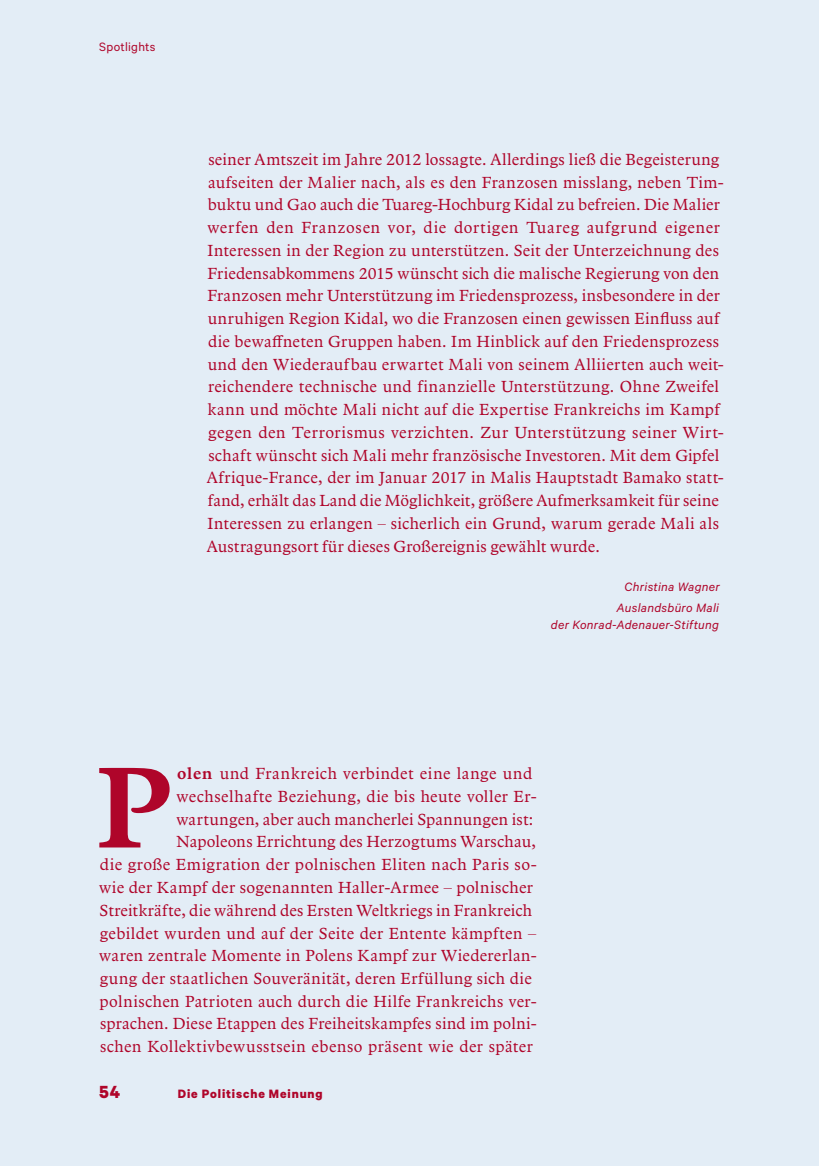
<style>
.page{position:relative;width:819px;height:1166px;background:#e3edf6}
.page>*{position:absolute;margin:0;border:0;box-sizing:border-box;transform-origin:0 0}
.t1{font:600 119px "Arbesco DT";color:#af052a}
.t2{font:700 19.78px "Calibre";color:#af052a}
.t3{font:16.62px/22.8px "Arbesco DT";letter-spacing:.02em;color:#af052a;text-align:right}
.t4{font:italic 13.65px/20.7px "Calibre";letter-spacing:.02em;color:#af052a;text-align:center}
.t5{font:700 13.65px "Calibre";letter-spacing:.065em;color:#af052a}
.t6{font:13.65px "Calibre";letter-spacing:.02em;color:#af052a}
.s1{font-weight:600}
</style>
<div class="page">
<p class="t6" style="left:99px;top:39px;width:58px">Spotlights</p>
<p class="t3" style="left:207px;top:149px;width:518px;text-align:left">seiner Amtszeit im Jahre 2012 lossagte. Allerdings ließ die Begeisterung aufseiten der Malier nach, als es den Franzosen misslang, neben Tim&shy;buktu und Gao auch die Tuareg-Hochburg Kidal zu befreien. Die Malier werfen den Franzosen vor, die dortigen Tuareg aufgrund eigener Interessen in der Region zu unterstützen. Seit der Unterzeichnung des Friedensabkommens 2015 wünscht sich die malische Regierung von den Franzosen mehr Unterstützung im Friedensprozess, insbesondere in der unruhigen Region Kidal, wo die Franzosen einen gewissen Einfluss auf die bewaffneten Gruppen haben. Im Hinblick auf den Friedensprozess und den Wiederaufbau erwartet Mali von seinem Alliierten auch weit&shy;reichendere technische und finanzielle Unterstützung. Ohne Zweifel kann und möchte Mali nicht auf die Expertise Frankreichs im Kampf gegen den Terrorismus verzichten. Zur Unterstützung seiner Wirt&shy;schaft wünscht sich Mali mehr französische Investoren. Mit dem Gipfel Afrique-France, der im Januar 2017 in Malis Hauptstadt Bamako statt&shy;fand, erhält das Land die Möglichkeit, größere Aufmerksamkeit für seine Interessen zu erlangen – sicherlich ein Grund, warum gerade Mali als Austragungsort für dieses Großereignis gewählt wurde.</p>
<p class="t4" style="left:616px;top:576px;width:105px">Christina Wagner<br>Auslandsbüro Mali</p>
<p class="t4" style="left:551px;top:614px;width:169px">der Konrad-Adenauer-Stiftung</p>
<p class="t3" style="left:99px;top:763px;width:439px"><span class="s1">olen</span> und Frankreich verbindet eine lange und wechselhafte Beziehung, die bis heute voller Er&shy;wartungen, aber auch mancherlei Spannungen ist:<br>Napoleons Errichtung des Herzogtums Warschau,<br>die große Emigration der polnischen Eliten nach Paris so&shy;wie der Kampf der sogenannten Haller-Armee – polnischer Streitkräfte, die während des Ersten Weltkriegs in Frankreich gebildet wurden und auf der Seite der Entente kämpften – waren zentrale Momente in Polens Kampf zur Wiedererlan&shy;gung der staatlichen Souveränität, deren Erfüllung sich die polnischen Patrioten auch durch die Hilfe Frankreichs ver&shy;sprachen. Diese Etappen des Freiheitskampfes sind im polni&shy;schen Kollektivbewusstsein ebenso präsent wie der später</p>
<h1 class="t1" style="left:96px;top:738px;width:78px">P</h1>
<p class="t2" style="left:99px;top:1079px;width:22px">54</p>
<p class="t5" style="left:178px;top:1085px;width:146px">Die Politische Meinung</p>
</div>
